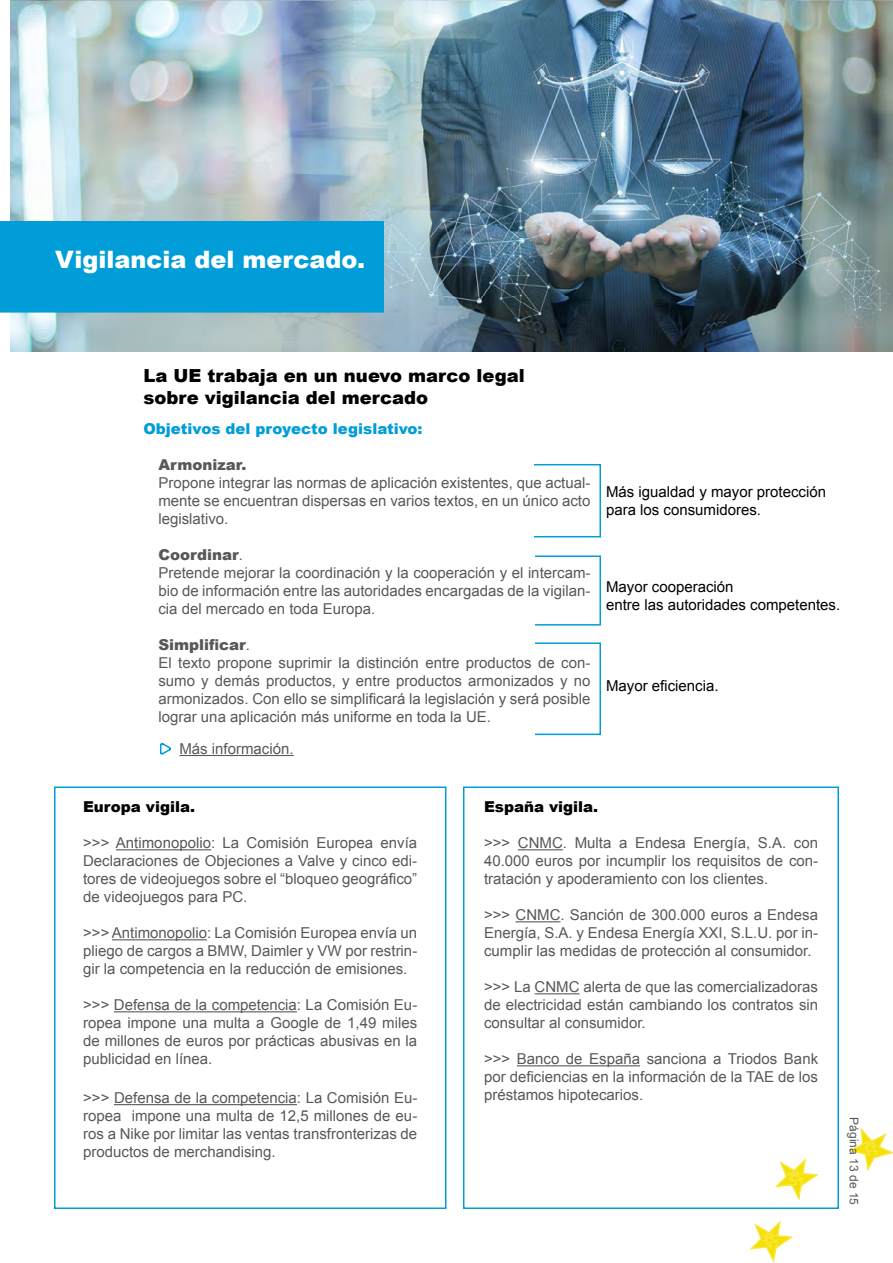
<style>
.page{position:relative;width:893px;height:1263px;background:#fff}
.page>*{position:absolute;margin:0;border:0;box-sizing:border-box;transform-origin:0 0}
.t1{font:900 24px "Arial";color:#fff}
.t2{font:900 18px/21.6px "Arial";color:#000}
.t3{font:15px/18px "Arial";color:#58585a;text-align:justify}
.t4{font:15px/18px "Arial";color:#000}
.t5{font:900 15px "Arial";color:#009dd9}
.t6{font:900 15px "Arial";color:#000}
.t7{font:900 15px "Arial";color:#58585a}
.t8{font:12px "Arial";color:#58585a}
.s1{font-weight:900}
</style>
<div class="page">
<div style="left:463px;top:786px;width:376px;height:423px;background:#fff;border:2px solid #009dd9"></div>
<div style="left:54px;top:786px;width:392px;height:423px;background:#fff;border:2px solid #009dd9"></div>
<div style="left:253px;top:464px;width:348px;height:73px;border:2px solid #009dd9"></div>
<div style="left:245px;top:460px;width:289px;height:90px;background:#fff"></div>
<div style="left:253px;top:555px;width:348px;height:70px;border:2px solid #009dd9"></div>
<div style="left:244px;top:551px;width:291px;height:87px;background:#fff"></div>
<div style="left:253px;top:642px;width:348px;height:93px;border:2px solid #009dd9"></div>
<div style="left:244px;top:638px;width:291px;height:100px;background:#fff"></div>
<img style="left:10px;top:1px;width:883px;height:351px">
<div style="left:0;top:221px;width:384px;height:92px;background:#009dd9"></div>
<svg style="left:160px;top:743px;width:11px;height:12px"></svg>
<hr style="left:179px;top:755px;width:115px;height:1px;background:#58585a">
<hr style="left:116px;top:849px;width:95px;height:1px;background:#58585a">
<hr style="left:112px;top:939px;width:95px;height:1px;background:#58585a">
<hr style="left:114px;top:1011px;width:183px;height:1px;background:#58585a">
<hr style="left:518px;top:849px;width:45px;height:1px;background:#58585a">
<hr style="left:516px;top:921px;width:44px;height:1px;background:#58585a">
<hr style="left:535px;top:993px;width:45px;height:1px;background:#58585a">
<hr style="left:517px;top:1065px;width:123px;height:1px;background:#58585a">
<hr style="left:114px;top:1104px;width:183px;height:1px;background:#58585a">
<svg style="left:775px;top:1158px;width:44px;height:43px"></svg>
<svg style="left:848px;top:1127px;width:45px;height:45px"></svg>
<svg style="left:749px;top:1220px;width:45px;height:43px"></svg>
<h1 class="t1" style="left:55px;top:242px;width:311px">Vigilancia del mercado.</h1>
<p class="t2" style="left:143px;top:365px;width:383px">La UE trabaja en un nuevo marco legal sobre vigilancia del mercado</p>
<p class="t5" style="left:143px;top:417px;width:281px">Objetivos del proyecto legislativo:</p>
<p class="t7" style="left:158px;top:453px;width:89px">Armonizar.</p>
<p class="t3" style="left:158px;top:473px;width:433px">Propone integrar las normas de aplicación existentes, que actual&shy;mente se encuentran dispersas en varios textos, en un único acto legislativo.</p>
<p class="t3" style="left:158px;top:545px;width:433px;text-align:left"><span class="s1">Coordinar</span>.<br>Pretende mejorar la coordinación y la cooperación y el intercam&shy;bio de información entre las autoridades encargadas de la vigilan&shy;cia del mercado en toda Europa.</p>
<p class="t3" style="left:158px;top:635px;width:433px;text-align:left"><span class="s1">Simplificar</span>.<br>El texto propone suprimir la distinción entre productos de con&shy;sumo y demás productos, y entre productos armonizados y no armonizados. Con ello se simplificará la legislación y será posible lograr una aplicación más uniforme en toda la UE.</p>
<p class="t3" style="left:179px;top:739px;width:116px">Más información.</p>
<p class="t4" style="left:606px;top:483px;width:222px">Más igualdad y mayor protección para los consumidores.</p>
<p class="t4" style="left:606px;top:577px;width:236px">Mayor cooperación<br>entre las autoridades competentes.</p>
<p class="t4" style="left:606px;top:676px;width:114px">Mayor eficiencia.</p>
<p class="t6" style="left:83px;top:796px;width:113px">Europa vigila.</p>
<p class="t3" style="left:83px;top:834px;width:336px">&gt;&gt;&gt; Antimonopolio: La Comisión Europea envía Declaraciones de Objeciones a Valve y cinco edi&shy;tores de videojuegos sobre el “bloqueo geográfico” de videojuegos para PC.</p>
<p class="t3" style="left:83px;top:924px;width:336px">&gt;&gt;&gt; Antimonopolio: La Comisión Europea envía un pliego de cargos a BMW, Daimler y VW por restrin&shy;gir la competencia en la reducción de emisiones.</p>
<p class="t3" style="left:83px;top:996px;width:336px">&gt;&gt;&gt; Defensa de la competencia: La Comisión Eu&shy;ropea impone una multa a Google de 1,49 miles de millones de euros por prácticas abusivas en la publicidad en línea.</p>
<p class="t6" style="left:484px;top:796px;width:116px">España vigila.</p>
<p class="t3" style="left:484px;top:834px;width:336px">&gt;&gt;&gt; CNMC. Multa a Endesa Energía, S.A. con 40.000 euros por incumplir los requisitos de con&shy;tratación y apoderamiento con los clientes.</p>
<p class="t3" style="left:484px;top:906px;width:336px">&gt;&gt;&gt; CNMC. Sanción de 300.000 euros a Endesa Energía, S.A. y Endesa Energía XXI, S.L.U. por in&shy;cumplir las medidas de protección al consumidor.</p>
<p class="t3" style="left:484px;top:978px;width:336px">&gt;&gt;&gt; La CNMC alerta de que las comercializadoras de electricidad están cambiando los contratos sin consultar al consumidor.</p>
<p class="t3" style="left:484px;top:1050px;width:336px">&gt;&gt;&gt; Banco de España sanciona a Triodos Bank por deficiencias en la información de la TAE de los</p>
<p class="t3" style="left:83px;top:1089px;width:336px">&gt;&gt;&gt; Defensa de la competencia: La Comisión Eu-</p>
<p class="t3" style="left:484px;top:1086px;width:161px">préstamos hipotecarios.</p>
<p class="t3" style="left:83px;top:1107px;width:336px">ropea impone una multa de 12,5 millones de eu&shy;ros a Nike por limitar las ventas transfronterizas de productos de merchandising.</p>
<p class="t8" style="left:862px;top:1117px;width:89px;rotate:90deg">Página 13 de 15</p>
</div>
